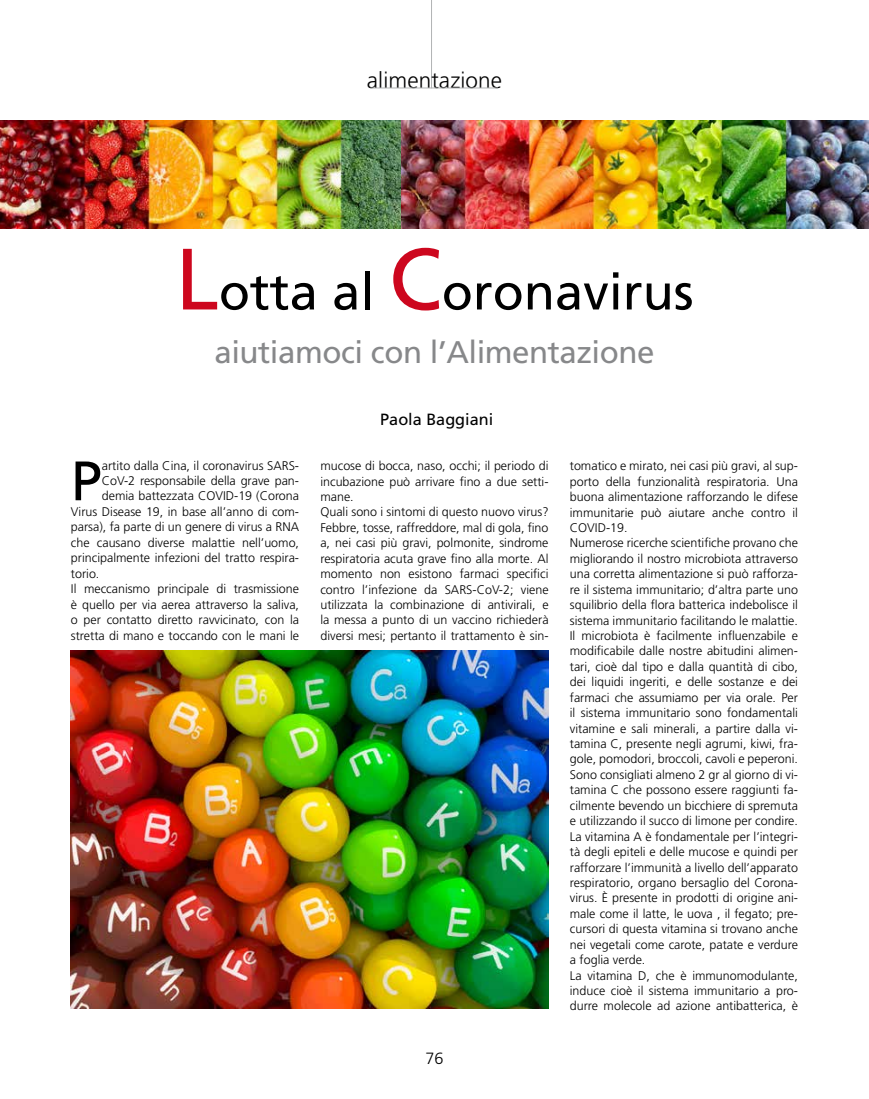
<style>
.page{position:relative;width:869px;height:1099px;background:#fff}
.page>*{position:absolute;margin:0;border:0;box-sizing:border-box;transform-origin:0 0}
.t1{font:55.5px "Frutiger LT Std";color:#000}
.t2{font:50.88px "Frutiger LT Std";color:#000}
.t3{font:31.25px "Frutiger LT Std";letter-spacing:-.015em;color:#87888a}
.t4{font:300 22.5px "Frutiger LT Std";letter-spacing:.005em;color:#000}
.t5{font:16.25px "Frutiger LT Std";color:#000}
.t6{font:300 16.25px "Frutiger LT Std";color:#000}
.t7{font:300 12.5px/15.4px "Frutiger LT Std";color:#000}
.s1{font-size:86.88px;color:#cd071e}
</style>
<div class="page">
<hr style="left:431px;top:0;width:1px;height:88px;background:#b1b3b4">
<hr style="left:370px;top:88px;width:127px;height:1px;background:#b1b3b4">
<img style="left:71px;top:650px;width:477px;height:358px">
<img style="left:0;top:121px;width:402px;height:107px">
<img style="left:402px;top:121px;width:466px;height:107px">
<h3 class="t4" style="left:367px;top:67px;width:137px">alimentazione</h3>
<h2 class="t2" style="left:175px;top:262px;width:519px"><span class="s1">L</span>otta al <span class="s1">C</span>oronavirus</h2>
<h3 class="t3" style="left:214px;top:334px;width:441px">aiutiamoci con l’Alimentazione</h3>
<h1 class="t1" style="left:71px;top:448px;width:32px">P</h1>
<p class="t7" style="left:102px;top:458px;width:199px">artito dalla Cina, il coronavirus SARS-</p>
<p class="t7" style="left:102px;top:473px;width:199px">CoV-2 responsabile della grave pan-</p>
<p class="t7" style="left:102px;top:488px;width:199px">demia battezzata COVID-19 (Corona</p>
<p class="t7" style="left:71px;top:504px;width:229px">Virus Disease 19, in base all’anno di com-</p>
<p class="t7" style="left:71px;top:519px;width:229px">parsa), fa parte di un genere di virus a RNA</p>
<p class="t7" style="left:71px;top:535px;width:229px">che causano diverse malattie nell’uomo,</p>
<p class="t7" style="left:71px;top:550px;width:229px">principalmente infezioni del tratto respira-</p>
<p class="t7" style="left:71px;top:566px;width:30px">torio.</p>
<p class="t7" style="left:71px;top:581px;width:229px">Il meccanismo principale di trasmissione</p>
<p class="t7" style="left:71px;top:597px;width:229px">è quello per via aerea attraverso la saliva,</p>
<p class="t7" style="left:71px;top:612px;width:229px">o per contatto diretto ravvicinato, con la</p>
<p class="t7" style="left:71px;top:628px;width:229px">stretta di mano e toccando con le mani le</p>
<h3 class="t5" style="left:380px;top:410px;width:114px">Paola Baggiani</h3>
<p class="t7" style="left:320px;top:458px;width:229px">mucose di bocca, naso, occhi; il periodo di incubazione può arrivare fino a due setti&shy;mane.<br>Quali sono i sintomi di questo nuovo virus?<br>Febbre, tosse, raffreddore, mal di gola, fino a, nei casi più gravi, polmonite, sindrome respiratoria acuta grave fino alla morte. Al momento non esistono farmaci specifici contro l’infezione da SARS-CoV-2; viene utilizzata la combinazione di antivirali, e la messa a punto di un vaccino richiederà diversi mesi; pertanto il trattamento è sin-</p>
<p class="t7" style="left:569px;top:458px;width:229px">tomatico e mirato, nei casi più gravi, al sup&shy;porto della funzionalità respiratoria. Una buona alimentazione rafforzando le difese immunitarie può aiutare anche contro il COVID-19.<br>Numerose ricerche scientifiche provano che migliorando il nostro microbiota attraverso una corretta alimentazione si può rafforza&shy;re il sistema immunitario; d’altra parte uno squilibrio della flora batterica indebolisce il sistema immunitario facilitando le malattie.<br>Il microbiota è facilmente influenzabile e modificabile dalle nostre abitudini alimen&shy;tari, cioè dal tipo e dalla quantità di cibo, dei liquidi ingeriti, e delle sostanze e dei farmaci che assumiamo per via orale. Per il sistema immunitario sono fondamentali vitamine e sali minerali, a partire dalla vi&shy;tamina C, presente negli agrumi, kiwi, fra&shy;gole, pomodori, broccoli, cavoli e peperoni.<br>Sono consigliati almeno 2 gr al giorno di vi&shy;tamina C che possono essere raggiunti fa&shy;cilmente bevendo un bicchiere di spremuta e utilizzando il succo di limone per condire.<br>La vitamina A è fondamentale per l’integri&shy;tà degli epiteli e delle mucose e quindi per rafforzare l’immunità a livello dell’apparato respiratorio, organo bersaglio del Corona&shy;virus. È presente in prodotti di origine ani&shy;male come il latte, le uova , il fegato; pre&shy;cursori di questa vitamina si trovano anche nei vegetali come carote, patate e verdure a foglia verde.<br>La vitamina D, che è immunomodulante, induce cioè il sistema immunitario a pro&shy;durre molecole ad azione antibatterica, è</p>
<h3 class="t6" style="left:425px;top:1048px;width:20px">76</h3>
</div>
